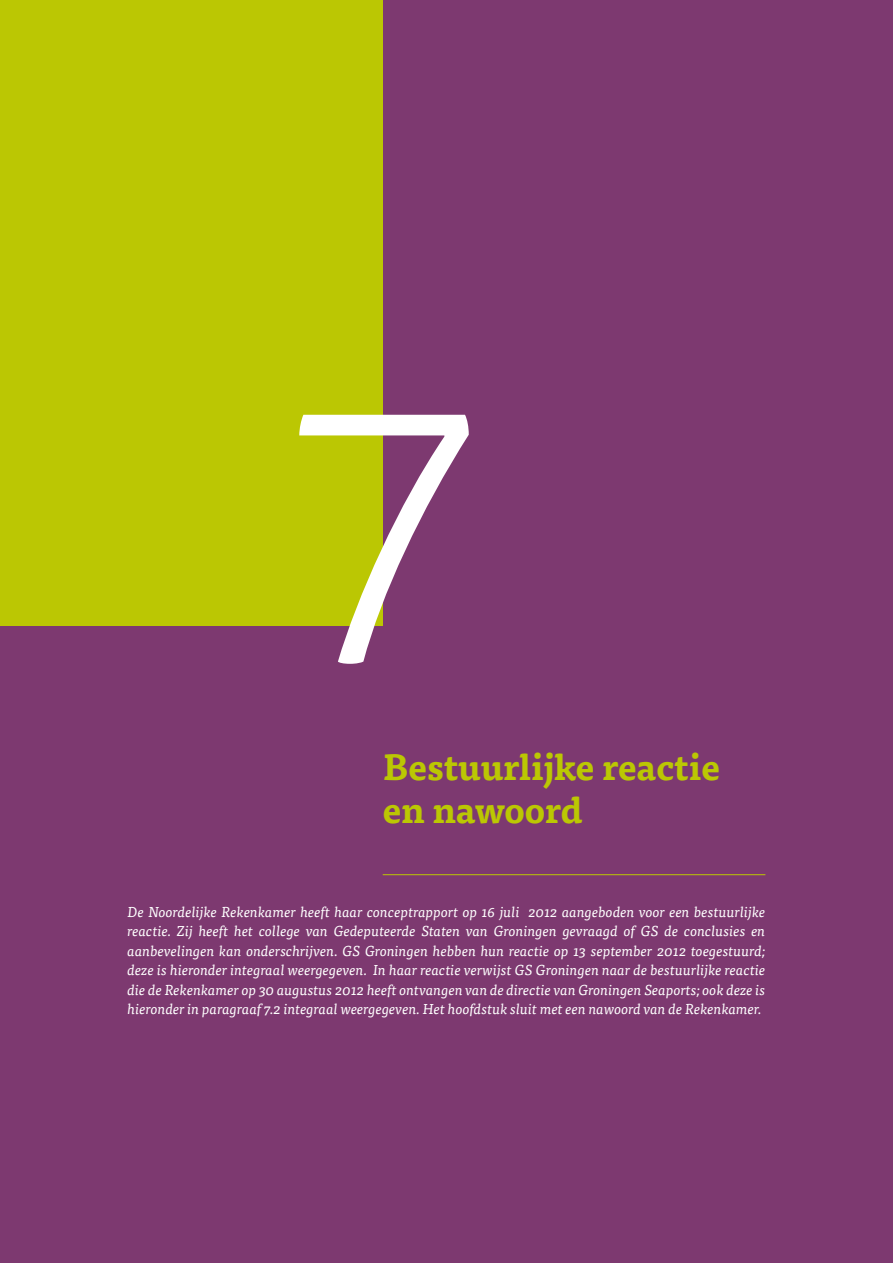
<style>
.page{position:relative;width:893px;height:1263px;background:#7d3970}
.page>*{position:absolute;margin:0;border:0;box-sizing:border-box;transform-origin:0 0}
.t1{font:300 375px "Tisa Sans OT";color:#fff}
.t2{font:700 36px/43.2px "Tisa OT";color:#bbc703}
.t3{font:italic 14.4px/19.5px "Tisa OT";color:#fff;text-align:justify}
</style>
<div class="page">
<div style="left:0;top:0;width:383px;height:625px;background:#bbc703"></div>
<hr style="left:383px;top:874px;width:382px;height:1px;background:#bbc703">
<h1 class="t1" style="left:288px;top:313px;width:191px">7</h1>
<h2 class="t2" style="left:383px;top:747px;width:339px">Bestuurlijke reactie en nawoord</h2>
<p class="t3" style="left:128px;top:902px;width:639px">De Noordelijke Rekenkamer heeft haar conceptrapport op 16 juli 2012 aangeboden voor een bestuurlijke reactie. Zij heeft het college van Gedeputeerde Staten van Groningen gevraagd of GS de conclusies en aanbevelingen kan onderschrijven. GS Groningen hebben hun reactie op 13 september 2012 toegestuurd; deze is hieronder integraal weergegeven. In haar reactie verwijst GS Groningen naar de bestuurlijke reactie die de Rekenkamer op 30 augustus 2012 heeft ontvangen van de directie van Groningen Seaports; ook deze is hieronder in paragraaf 7.2 integraal weergegeven. Het hoofdstuk sluit met een nawoord van de Rekenkamer.</p>
</div>
